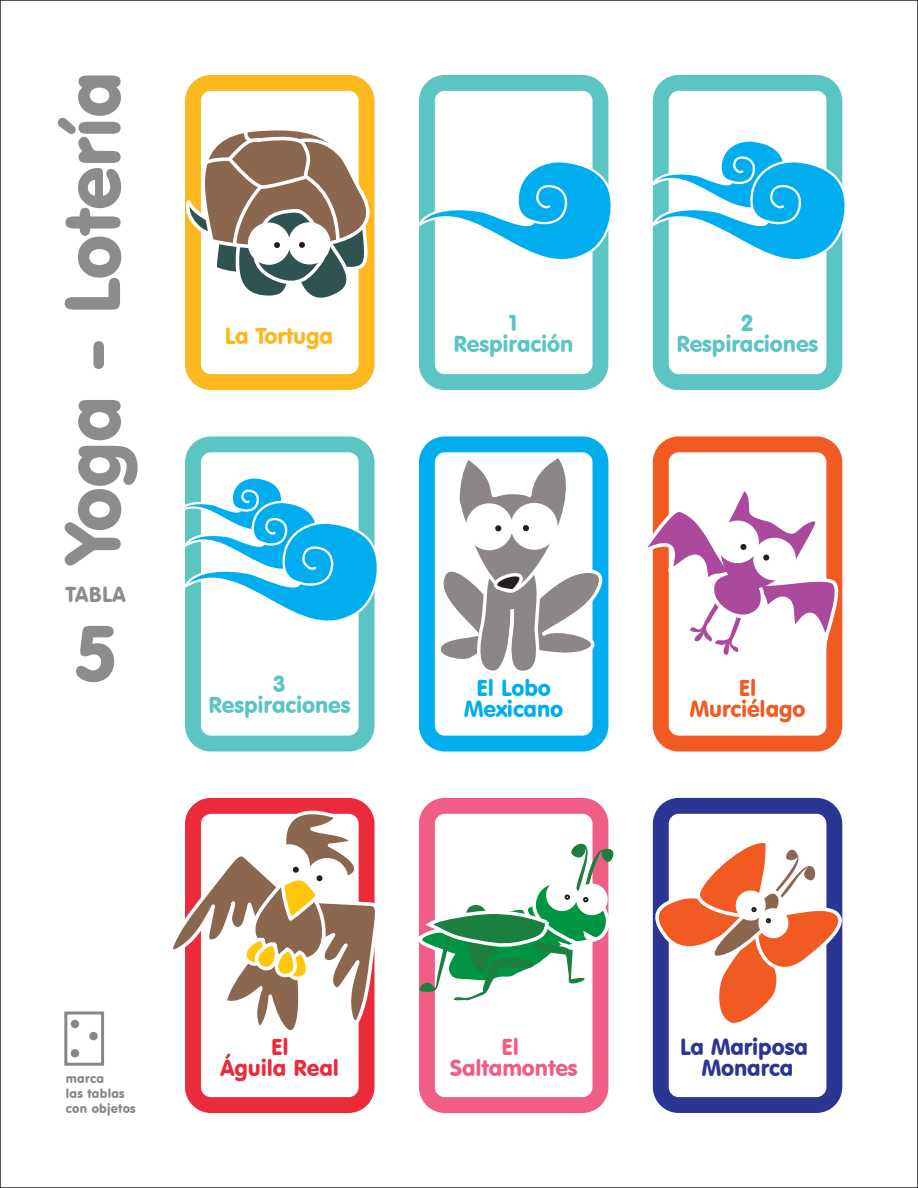
<style>
.page{position:relative;width:918px;height:1188px;background:#fff}
.page>*{position:absolute;margin:0;border:0;box-sizing:border-box;transform-origin:0 0}
.t1{font:76.95px "VAG Rounded BT";letter-spacing:-.005em;color:#8a8c8e}
.t2{font:22.5px/21px "VAG Rounded BT";letter-spacing:-.005em;color:#5bc5c4;text-align:center}
.t3{font:22.5px/21px "VAG Rounded BT";letter-spacing:-.005em;color:#2a3692;text-align:center}
.t4{font:22.5px/21px "VAG Rounded BT";letter-spacing:-.005em;color:#00aeef;text-align:center}
.t5{font:22.5px/21px "VAG Rounded BT";letter-spacing:-.005em;color:#f05d85;text-align:center}
.t6{font:22.5px/21px "VAG Rounded BT";letter-spacing:-.005em;color:#f15a22;text-align:center}
.t7{font:22.5px/21px "VAG Rounded BT";letter-spacing:-.005em;color:#eb2b3b;text-align:center}
.t8{font:22.5px "VAG Rounded BT";letter-spacing:-.005em;color:#fdb71f}
.t9{font:21.15px "VAG Rounded BT";letter-spacing:.02em;color:#8a8c8e}
.t10{font:12.6px/15px "VAG Rounded BT";letter-spacing:.02em;color:#85878a}
</style>
<div class="page">
<svg style="left:185px;top:75px;width:190px;height:315px"></svg>
<svg style="left:185px;top:119px;width:190px;height:195px"></svg>
<svg style="left:419px;top:436px;width:189px;height:316px"></svg>
<svg style="left:418px;top:436px;width:131px;height:239px;background:#17b5f0"></svg>
<svg style="left:429px;top:452px;width:180px;height:254px"></svg>
<svg style="left:653px;top:436px;width:189px;height:316px"></svg>
<svg style="left:647px;top:491px;width:196px;height:169px"></svg>
<div style="left:740px;top:544px;width:7px;height:6px;border:4px solid #231f20"></div>
<svg style="left:185px;top:798px;width:190px;height:315px"></svg>
<svg style="left:173px;top:801px;width:202px;height:254px"></svg>
<svg style="left:419px;top:798px;width:189px;height:315px"></svg>
<svg style="left:419px;top:838px;width:195px;height:169px"></svg>
<svg style="left:653px;top:798px;width:189px;height:315px"></svg>
<svg style="left:652px;top:835px;width:191px;height:193px"></svg>
<svg style="left:419px;top:75px;width:189px;height:315px"></svg>
<svg style="left:419px;top:160px;width:192px;height:133px"></svg>
<svg style="left:653px;top:75px;width:189px;height:315px"></svg>
<svg style="left:652px;top:139px;width:193px;height:154px"></svg>
<svg style="left:185px;top:436px;width:190px;height:316px"></svg>
<svg style="left:184px;top:476px;width:193px;height:178px"></svg>
<div style="left:64px;top:1012px;width:40px;height:54px;border:3px solid #85878a"></div>
<div style="left:71px;top:1020px;width:8px;height:8px;background:#85878a;border-radius:50%"></div>
<div style="left:89px;top:1032px;width:9px;height:8px;background:#85878a;border-radius:50%"></div>
<div style="left:71px;top:1049px;width:8px;height:8px;background:#85878a;border-radius:50%"></div>
<h1 class="t1" style="left:44px;top:564px;width:494px;rotate:-90deg">Yoga - Lotería</h1>
<p class="t9" style="left:66px;top:581px;width:61px">TABLA</p>
<h1 class="t1" style="left:77px;top:604px;width:41px">5</h1>
<p class="t8" style="left:225px;top:322px;width:110px">La Tortuga</p>
<p class="t2" style="left:209px;top:673px;width:143px">3<br>Respiraciones</p>
<p class="t2" style="left:454px;top:312px;width:121px">1<br>Respiración</p>
<p class="t2" style="left:676px;top:312px;width:143px">2<br>Respiraciones</p>
<p class="t4" style="left:464px;top:677px;width:101px">El Lobo<br>Mexicano</p>
<p class="t6" style="left:690px;top:677px;width:117px">El<br>Murciélago</p>
<p class="t10" style="left:66px;top:1070px;width:71px">marca<br>las tablas con objetos</p>
<p class="t7" style="left:221px;top:1036px;width:120px">El<br>Águila Real</p>
<p class="t5" style="left:450px;top:1036px;width:129px">El<br>Saltamontes</p>
<p class="t3" style="left:680px;top:1036px;width:129px">La Mariposa<br>Monarca</p>
</div>
